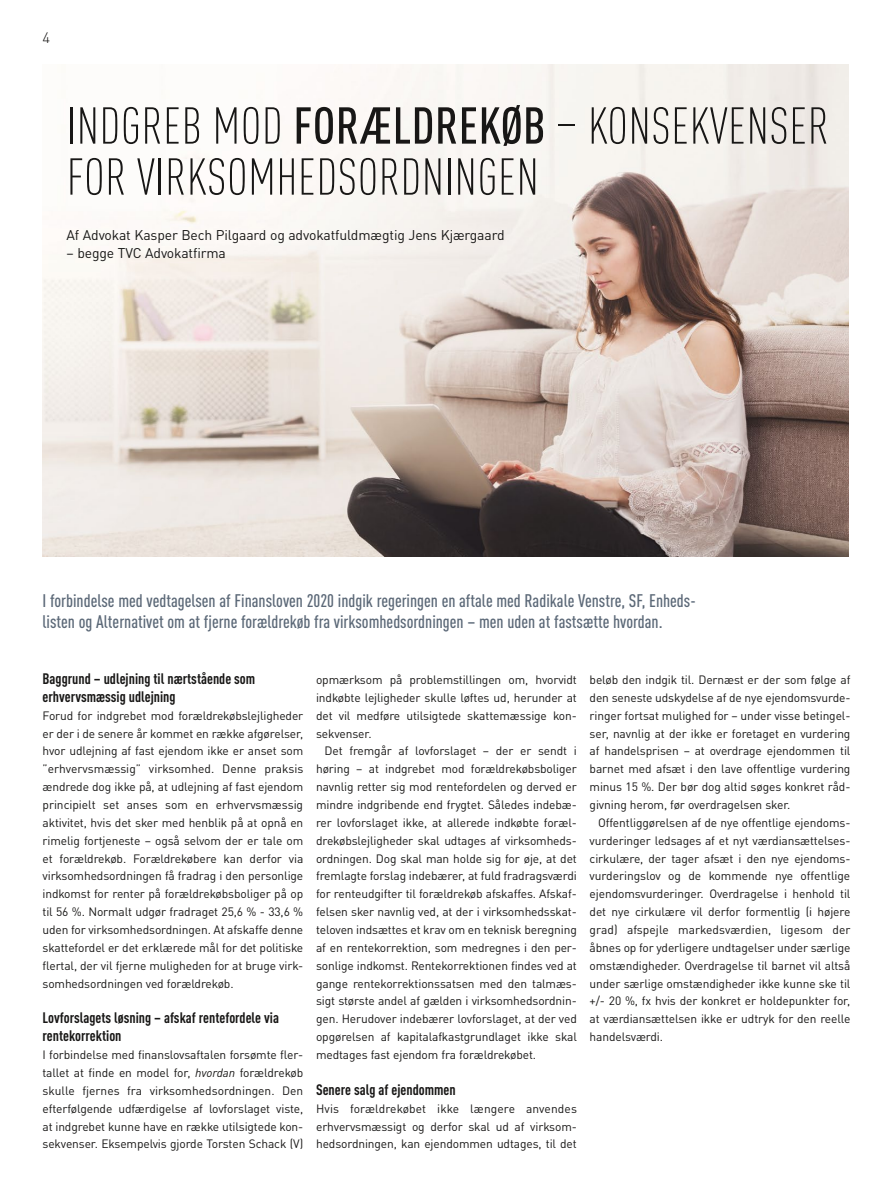
<style>
.page{position:relative;width:893px;height:1191px;background:#fff}
.page>*{position:absolute;margin:0;border:0;box-sizing:border-box;transform-origin:0 0}
.t1{font:300 condensed 51px/51px "DINOT";letter-spacing:.01em;color:#181716}
.t2{font:500 condensed 18px/21px "DINOT";color:#5b6877}
.t3{font:700 condensed 15px/18px "DINOT";color:#181716}
.t4{font:300 15px "DINOT";color:#181716}
.t5{font:13.95px "DINOT";letter-spacing:-.01em;color:#181716}
.t6{font:12px/17.9px "DINOT";letter-spacing:-.01em;color:#181716;text-align:justify}
.s1{font-weight:500}
.s2{font-style:italic}
</style>
<div class="page">
<img style="left:43px;top:65px;width:806px;height:491px">
<p class="t4" style="left:43px;top:28px;width:9px">4</p>
<p class="t1" style="left:67px;top:100px;width:764px">INDGREB MOD <span class="s1">FORÆLDREKØB</span> – KONSEKVENSER<br>FOR VIRKSOMHEDSORDNINGEN</p>
<p class="t5" style="left:67px;top:226px;width:440px">Af Advokat Kasper Bech Pilgaard og advokatfuldmægtig Jens Kjærgaard</p>
<p class="t5" style="left:67px;top:244px;width:161px">– begge TVC Advokatfirma</p>
<p class="t2" style="left:43px;top:590px;width:655px">I forbindelse med vedtagelsen af Finansloven 2020 indgik regeringen en aftale med Radikale Venstre, SF, Enheds&shy;listen og Alternativet om at fjerne forældrekøb fra virksomhedsordningen – men uden at fastsætte hvordan.</p>
<p class="t3" style="left:43px;top:669px;width:214px">Baggrund – udlejning til nærtstående som erhvervsmæssig udlejning</p>
<p class="t6" style="left:43px;top:706px;width:262px">Forud for indgrebet mod forældrekøbslejligheder er der i de senere år kommet en række afgørelser, hvor udlejning af fast ejendom ikke er anset som ”erhvervsmæssig” virksomhed. Denne praksis ændrede dog ikke på, at udlejning af fast ejendom principielt set anses som en erhvervsmæssig aktivitet, hvis det sker med henblik på at opnå en rimelig fortjeneste – også selvom der er tale om et forældrekøb. Forældrekøbere kan derfor via virksomhedsordningen få fradrag i den personlige indkomst for renter på forældrekøbsboliger på op til 56 %. Normalt udgør fradraget 25,6 % - 33,6 % uden for virksomhedsordningen. At afskaffe denne skattefordel er det erklærede mål for det politiske flertal, der vil fjerne muligheden for at bruge virk&shy;somhedsordningen ved forældrekøb.</p>
<p class="t3" style="left:43px;top:1009px;width:238px">Lovforslagets løsning – afskaf rentefordele via rentekorrektion</p>
<p class="t6" style="left:43px;top:1045px;width:262px">I forbindelse med finanslovsaftalen forsømte fler&shy;tallet at finde en model for, <span class="s2">hvordan</span> forældrekøb skulle fjernes fra virksomhedsordningen. Den efterfølgende udfærdigelse af lovforslaget viste, at indgrebet kunne have en række utilsigtede kon&shy;sekvenser. Eksempelvis gjorde Torsten Schack (V)</p>
<p class="t6" style="left:316px;top:670px;width:262px">opmærksom på problemstillingen om, hvorvidt</p>
<p class="t6" style="left:316px;top:688px;width:262px">indkøbte lejligheder skulle løftes ud, herunder at</p>
<p class="t6" style="left:316px;top:706px;width:262px">det vil medføre utilsigtede skattemæssige kon-</p>
<p class="t6" style="left:316px;top:724px;width:57px">sekvenser.</p>
<p class="t6" style="left:325px;top:742px;width:254px">Det fremgår af lovforslaget – der er sendt i</p>
<p class="t6" style="left:316px;top:760px;width:262px">høring – at indgrebet mod forældrekøbsboliger</p>
<p class="t6" style="left:316px;top:777px;width:262px">navnlig retter sig mod rentefordelen og derved er</p>
<p class="t6" style="left:316px;top:795px;width:262px">mindre indgribende end frygtet. Således indebæ-</p>
<p class="t6" style="left:316px;top:813px;width:262px">rer lovforslaget ikke, at allerede indkøbte foræl-</p>
<p class="t6" style="left:316px;top:831px;width:262px">drekøbslejligheder skal udtages af virksomheds-</p>
<p class="t6" style="left:316px;top:849px;width:262px">ordningen. Dog skal man holde sig for øje, at det</p>
<p class="t6" style="left:316px;top:867px;width:262px">fremlagte forslag indebærer, at fuld fradragsværdi</p>
<p class="t6" style="left:316px;top:885px;width:262px">for renteudgifter til forældrekøb afskaffes. Afskaf-</p>
<p class="t6" style="left:316px;top:902px;width:262px">felsen sker navnlig ved, at der i virksomhedsskat-</p>
<p class="t6" style="left:316px;top:920px;width:262px">teloven indsættes et krav om en teknisk beregning</p>
<p class="t6" style="left:316px;top:938px;width:262px">af en rentekorrektion, som medregnes i den per-</p>
<p class="t6" style="left:316px;top:956px;width:262px">sonlige indkomst. Rentekorrektionen findes ved at</p>
<p class="t6" style="left:316px;top:974px;width:262px">gange rentekorrektionssatsen med den talmæs-</p>
<p class="t6" style="left:316px;top:992px;width:262px">sigt største andel af gælden i virksomhedsordnin-</p>
<p class="t6" style="left:316px;top:1010px;width:262px">gen. Herudover indebærer lovforslaget, at der ved</p>
<p class="t6" style="left:316px;top:1027px;width:262px">opgørelsen af kapitalafkastgrundlaget ikke skal</p>
<p class="t6" style="left:316px;top:1045px;width:221px">medtages fast ejendom fra forældrekøbet.</p>
<p class="t3" style="left:316px;top:1080px;width:141px">Senere salg af ejendommen</p>
<p class="t6" style="left:316px;top:1099px;width:262px">Hvis forældrekøbet ikke længere anvendes erhvervsmæssigt og derfor skal ud af virksom&shy;hedsordningen, kan ejendommen udtages, til det</p>
<p class="t6" style="left:590px;top:670px;width:262px">beløb den indgik til. Dernæst er der som følge af</p>
<p class="t6" style="left:590px;top:688px;width:262px">den seneste udskydelse af de nye ejendomsvurde-</p>
<p class="t6" style="left:590px;top:706px;width:262px">ringer fortsat mulighed for – under visse betingel-</p>
<p class="t6" style="left:590px;top:724px;width:262px">ser, navnlig at der ikke er foretaget en vurdering</p>
<p class="t6" style="left:590px;top:742px;width:262px">af handelsprisen – at overdrage ejendommen til</p>
<p class="t6" style="left:590px;top:760px;width:262px">barnet med afsæt i den lave offentlige vurdering</p>
<p class="t6" style="left:590px;top:777px;width:262px">minus 15 %. Der bør dog altid søges konkret råd-</p>
<p class="t6" style="left:590px;top:795px;width:202px">givning herom, før overdragelsen sker.</p>
<p class="t6" style="left:598px;top:813px;width:254px">Offentliggørelsen af de nye offentlige ejendoms-</p>
<p class="t6" style="left:590px;top:831px;width:262px">vurderinger ledsages af et nyt værdiansættelses-</p>
<p class="t6" style="left:590px;top:849px;width:262px">cirkulære, der tager afsæt i den nye ejendoms-</p>
<p class="t6" style="left:590px;top:867px;width:262px">vurderingslov og de kommende nye offentlige</p>
<p class="t6" style="left:590px;top:885px;width:262px">ejendomsvurderinger. Overdragelse i henhold til</p>
<p class="t6" style="left:590px;top:902px;width:262px">det nye cirkulære vil derfor formentlig (i højere</p>
<p class="t6" style="left:590px;top:920px;width:262px">grad) afspejle markedsværdien, ligesom der</p>
<p class="t6" style="left:590px;top:938px;width:262px">åbnes op for yderligere undtagelser under særlige</p>
<p class="t6" style="left:590px;top:956px;width:262px">omstændigheder. Overdragelse til barnet vil altså</p>
<p class="t6" style="left:590px;top:974px;width:262px">under særlige omstændigheder ikke kunne ske til</p>
<p class="t6" style="left:590px;top:992px;width:262px">+/- 20 %, fx hvis der konkret er holdepunkter for,</p>
<p class="t6" style="left:590px;top:1010px;width:262px">at værdiansættelsen ikke er udtryk for den reelle</p>
<p class="t6" style="left:590px;top:1027px;width:75px">handelsværdi.</p>
</div>
